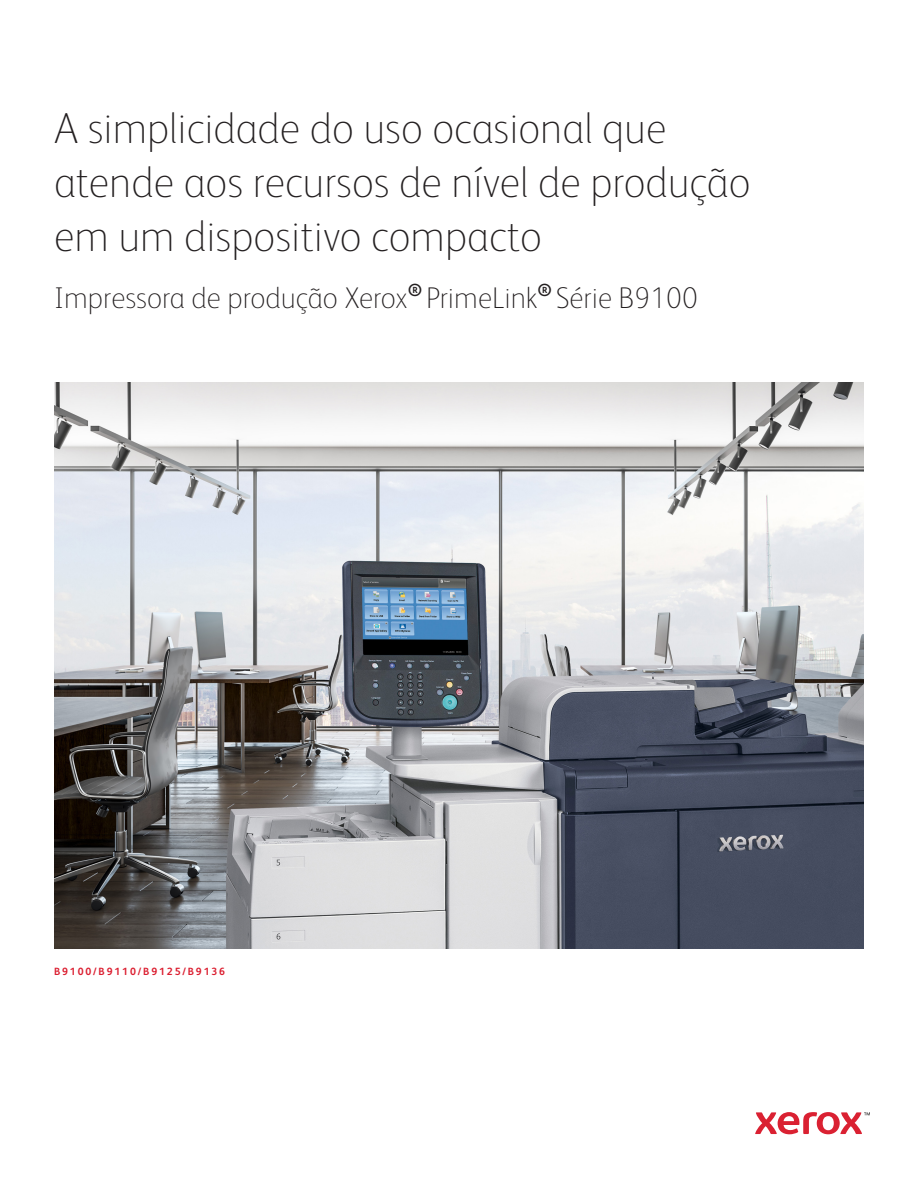
<style>
.page{position:relative;width:918px;height:1188px;background:#fff}
.page>*{position:absolute;margin:0;border:0;box-sizing:border-box;transform-origin:0 0}
.Cover_Title{font:100 43.5px/54px "Xerox Sans";color:#231f20}
.Intro_Header{font:100 30px "Xerox Sans";color:#231f20}
.Title_Crosshead_left{font:700 10.5px "Xerox Sans";letter-spacing:.18em;color:#db1e30}
</style>
<div class="page">
<img style="left:54px;top:382px;width:810px;height:567px">
<svg style="left:755px;top:1112px;width:115px;height:22px"></svg>
<p class="Cover_Title" style="left:54px;top:99px;width:698px">A simplicidade do uso ocasional que atende aos recursos de nível de produção em um dispositivo compacto</p>
<p class="Intro_Header" style="left:54px;top:278px;width:646px">Impressora de produção Xerox<sup>®</sup> PrimeLink<sup>®</sup> Série B9100</p>
<p class="Title_Crosshead_left" style="left:54px;top:964px;width:173px">B9100/B9110/B9125/B9136</p>
</div>
